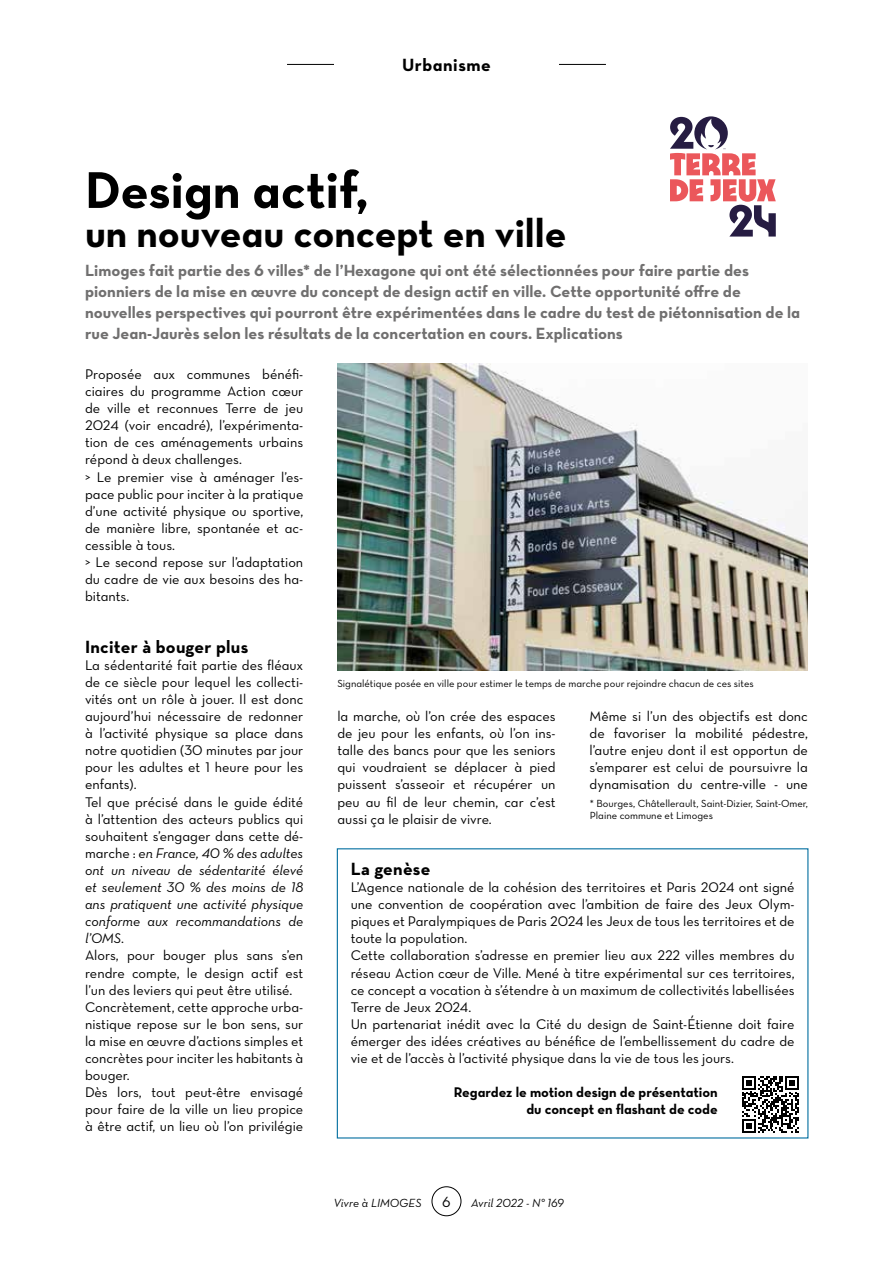
<style>
.page{position:relative;width:893px;height:1263px;background:#fff}
.page>*{position:absolute;margin:0;border:0;box-sizing:border-box;transform-origin:0 0}
.t1{font:52.5px "Neutra Text Bold Alt";color:#000}
.t2{font:40.5px "Neutra Text Bold Alt";color:#000}
.t3{font:700 18px "Neutra Text";letter-spacing:.015em;color:#000}
.t4{font:18px "Neutra Text Bold Alt";letter-spacing:.03em;color:#000}
.t5{font:16.5px/21px "Neutra Text Bold Alt";color:#706f6f}
.t6{font:15px "Neutra Text Book Alt";color:#000}
.t7{font:14.25px/17.1px "Neutra Text Book Alt";color:#000}
.t8{font:14.25px/17.1px "Neutra Text Book Italic Alt";color:#000;text-align:justify}
.t9{font:14.25px/17.1px "Neutra Text Bold Alt";color:#000;text-align:right}
.t10{font:12px "Neutra Text Book Italic Alt";color:#000}
.t11{font:10.5px/12px "Neutra Text Book Alt";color:#000}
.s1{font-family:"Neutra Text Book Alt"}
</style>
<div class="page">
<img style="left:337px;top:364px;width:471px;height:306px">
<svg style="left:742px;top:1076px;width:57px;height:57px"></svg>
<hr style="left:287px;top:64px;width:47px;height:1px;background:#000">
<hr style="left:559px;top:64px;width:47px;height:1px;background:#000">
<svg style="left:670px;top:116px;width:106px;height:121px"></svg>
<div style="left:432px;top:1186px;width:29px;height:30px;border:1px solid #000;border-radius:50%"></div>
<p class="t4" style="left:402px;top:54px;width:90px">Urbanisme</p>
<h1 class="t1" style="left:85px;top:157px;width:285px">Design actif,</h1>
<h2 class="t2" style="left:85px;top:208px;width:483px">un nouveau concept en ville</h2>
<p class="t5" style="left:85px;top:260px;width:717px">Limoges fait partie des 6 villes* de l’Hexagone qui ont été sélectionnées pour faire partie des pionniers de la mise en œuvre du concept de design actif en ville. Cette opportunité offre de nouvelles perspectives qui pourront être expérimentées dans le cadre du test de piétonnisation de la rue Jean-Jaurès selon les résultats de la concertation en cours. Explications</p>
<p class="t7" style="left:85px;top:365px;width:220px">Proposée aux communes bénéfi&shy;ciaires du programme Action cœur de ville et reconnues Terre de jeu<br>2024 (voir encadré), l’expérimenta&shy;tion de ces aménagements urbains répond à deux challenges.<br>&gt; Le premier vise à aménager l’es&shy;pace public pour inciter à la pratique d’une activité physique ou sportive, de manière libre, spontanée et ac&shy;cessible à tous.<br>&gt; Le second repose sur l’adaptation du cadre de vie aux besoins des ha&shy;bitants.</p>
<p class="t3" style="left:85px;top:635px;width:165px">Inciter à bouger plus</p>
<p class="t7" style="left:85px;top:656px;width:220px">La sédentarité fait partie des fléaux de ce siècle pour lequel les collecti&shy;vités ont un rôle à jouer. Il est donc aujourd’hui nécessaire de redonner à l’activité physique sa place dans notre quotidien (30 minutes par jour pour les adultes et 1 heure pour les enfants).<br>Tel que précisé dans le guide édité à l’attention des acteurs publics qui souhaitent s’engager dans cette dé-</p>
<p class="t8" style="left:85px;top:844px;width:220px"><span class="s1">marche :</span> en France, 40 % des adultes ont un niveau de sédentarité élevé et seulement 30 % des moins de 18 ans pratiquent une activité physique conforme aux recommandations de l’OMS<span class="s1">.</span></p>
<p class="t7" style="left:85px;top:947px;width:220px">Alors, pour bouger plus sans s’en rendre compte, le design actif est l’un des leviers qui peut être utilisé.<br>Concrètement, cette approche urba&shy;nistique repose sur le bon sens, sur la mise en œuvre d’actions simples et concrètes pour inciter les habitants à bouger.<br>Dès lors, tout peut-être envisagé pour faire de la ville un lieu propice à être actif, un lieu où l’on privilégie</p>
<p class="t11" style="left:337px;top:677px;width:418px">Signalétique posée en ville pour estimer le temps de marche pour rejoindre chacun de ces sites</p>
<p class="t7" style="left:337px;top:707px;width:220px;text-align:justify">la marche, où l’on crée des espaces de jeu pour les enfants, où l’on ins&shy;talle des bancs pour que les seniors qui voudraient se déplacer à pied puissent s’asseoir et récupérer un peu au fil de leur chemin, car c’est aussi ça le plaisir de vivre.</p>
<p class="t7" style="left:590px;top:707px;width:220px;text-align:justify">Même si l’un des objectifs est donc de favoriser la mobilité pédestre, l’autre enjeu dont il est opportun de s’emparer est celui de poursuivre la dynamisation du centre-ville - une</p>
<p class="t11" style="left:590px;top:797px;width:220px">* Bourges, Châtellerault, Saint-Dizier, Saint-Omer,<br>Plaine commune et Limoges</p>
<p class="t3" style="left:351px;top:857px;width:81px">La genèse</p>
<p class="t7" style="left:351px;top:878px;width:445px">L’Agence nationale de la cohésion des territoires et Paris 2024 ont signé une convention de coopération avec l’ambition de faire des Jeux Olym&shy;piques et Paralympiques de Paris 2024 les Jeux de tous les territoires et de toute la population.<br>Cette collaboration s’adresse en premier lieu aux 222 villes membres du réseau Action cœur de Ville. Mené à titre expérimental sur ces territoires, ce concept a vocation à s’étendre à un maximum de collectivités labellisées Terre de Jeux 2024.<br>Un partenariat inédit avec la Cité du design de Saint-Étienne doit faire émerger des idées créatives au bénéfice de l’embellissement du cadre de vie et de l’accès à l’activité physique dans la vie de tous les jours.</p>
<p class="t9" style="left:454px;top:1083px;width:265px">Regardez le motion design de présentation du concept en flashant de code</p>
<p class="t10" style="left:334px;top:1195px;width:90px">Vivre à LIMOGES</p>
<p class="t6" style="left:442px;top:1192px;width:10px">6</p>
<p class="t10" style="left:471px;top:1195px;width:94px">Avril 2022 - N° 169</p>
</div>
